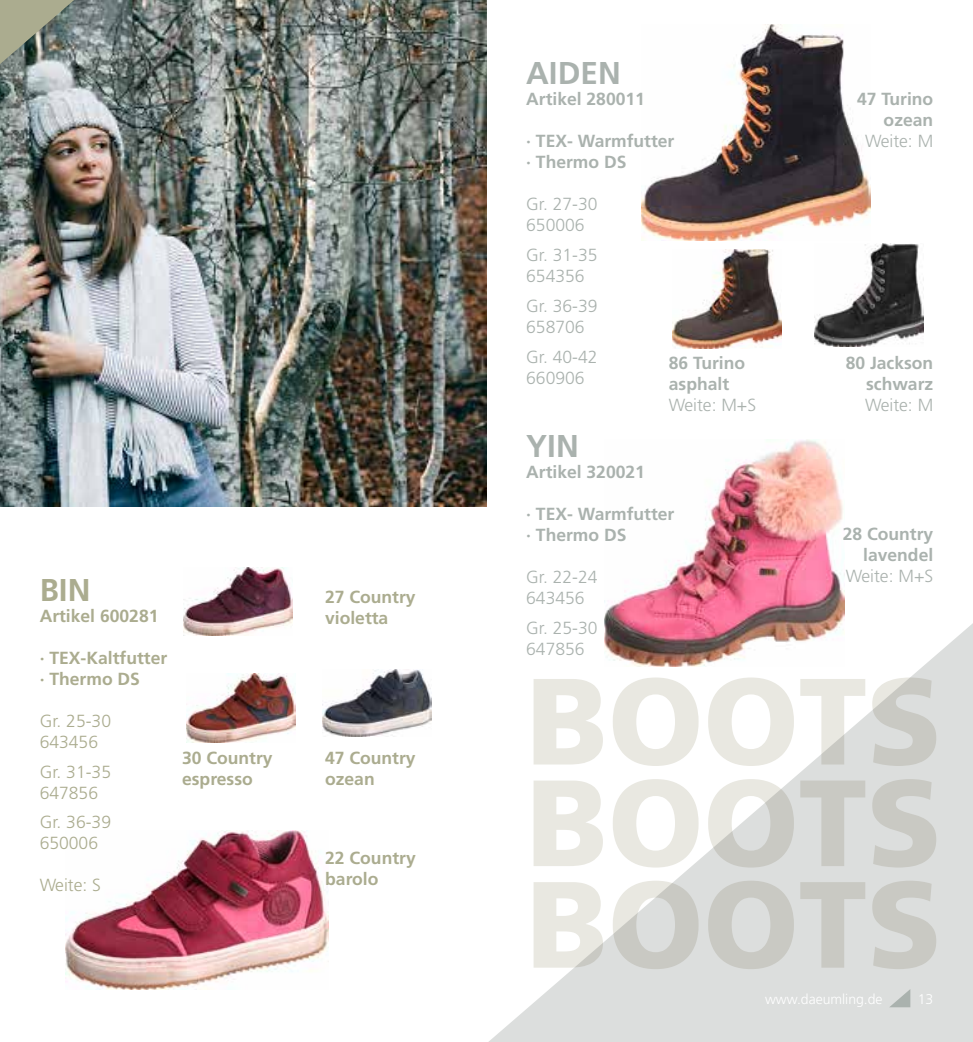
<style>
.page{position:relative;width:973px;height:1042px;background:#fff}
.page>*{position:absolute;margin:0;border:0;box-sizing:border-box;transform-origin:0 0}
.t1{font:122.5px/101.5px "Frutiger LT 75 Blk";color:#e9e8e1;text-align:justify}
.t2{font:31.5px "Frutiger LT 65 Bd";color:#aab2ae}
.t3{font:31.5px "Frutiger LT 65 Bd";color:#abac8f}
.t4{font:17.5px/21px "Frutiger LT 65 Bd";color:#aab2ae}
.t5{font:17.5px/21px "Frutiger LT 45 Lt";color:#aab2ae}
.t6{font:17.5px/21px "Frutiger LT 65 Bd";color:#abac8f}
.t7{font:17.5px/21px "Frutiger LT 45 Lt";color:#abac8f}
.t8{font:14px "Frutiger LT 45 Lt";color:#fff}
</style>
<div class="page">
<img style="left:672px;top:249px;width:109px;height:99px">
<img style="left:604px;top:439px;width:240px;height:184px">
<img style="left:641px;top:25px;width:229px;height:216px">
<svg style="left:489px;top:623px;width:483px;height:419px;fill:#dcdedd"></svg>
<svg style="left:889px;top:989px;width:21px;height:18px"></svg>
<img style="left:66px;top:831px;width:262px;height:158px">
<img style="left:183px;top:568px;width:109px;height:67px">
<img style="left:186px;top:674px;width:109px;height:69px">
<img style="left:322px;top:670px;width:109px;height:67px">
<img style="left:0;top:0;width:486px;height:506px">
<svg style="left:0;top:0;width:74px;height:64px;background:#8c9382"></svg>
<img style="left:814px;top:244px;width:109px;height:103px">
<h2 class="t3" style="left:40px;top:571px;width:52px">BIN</h2>
<p class="t6" style="left:40px;top:605px;width:120px">Artikel 600281</p>
<p class="t6" style="left:40px;top:647px;width:129px">· TEX-Kaltfutter · Thermo DS</p>
<p class="t7" style="left:40px;top:710px;width:73px">Gr. 25-30<br>643456</p>
<p class="t7" style="left:40px;top:761px;width:73px">Gr. 31-35<br>647856</p>
<p class="t7" style="left:40px;top:812px;width:73px">Gr. 36-39<br>650006</p>
<p class="t7" style="left:40px;top:875px;width:63px">Weite: S</p>
<p class="t6" style="left:325px;top:586px;width:92px">27 Country violetta</p>
<p class="t6" style="left:182px;top:748px;width:92px">30 Country espresso</p>
<p class="t6" style="left:325px;top:748px;width:92px">47 Country ozean</p>
<p class="t6" style="left:325px;top:847px;width:92px">22 Country barolo</p>
<h2 class="t2" style="left:526px;top:55px;width:96px">AIDEN</h2>
<p class="t4" style="left:526px;top:89px;width:120px">Artikel 280011</p>
<p class="t4" style="left:526px;top:131px;width:150px">· TEX- Warmfutter · Thermo DS</p>
<p class="t5" style="left:526px;top:194px;width:73px">Gr. 27-30<br>650006</p>
<p class="t5" style="left:526px;top:245px;width:73px">Gr. 31-35<br>654356</p>
<p class="t5" style="left:526px;top:295px;width:73px">Gr. 36-39<br>658706</p>
<p class="t5" style="left:526px;top:346px;width:73px">Gr. 40-42<br>660906</p>
<p class="t4" style="left:668px;top:352px;width:78px">86 Turino asphalt</p>
<p class="t5" style="left:668px;top:394px;width:89px">Weite: M+S</p>
<p class="t4" style="left:856px;top:89px;width:78px;text-align:right">47 Turino ozean</p>
<p class="t5" style="left:865px;top:131px;width:70px">Weite: M</p>
<p class="t4" style="left:845px;top:352px;width:89px;text-align:right">80 Jackson schwarz</p>
<p class="t5" style="left:865px;top:394px;width:70px">Weite: M</p>
<h2 class="t2" style="left:526px;top:427px;width:54px">YIN</h2>
<p class="t4" style="left:526px;top:461px;width:120px">Artikel 320021</p>
<p class="t4" style="left:526px;top:503px;width:150px">· TEX- Warmfutter · Thermo DS</p>
<p class="t5" style="left:526px;top:566px;width:73px">Gr. 22-24<br>643456</p>
<p class="t5" style="left:526px;top:617px;width:73px">Gr. 25-30<br>647856</p>
<h1 class="t1" style="left:526px;top:670px;width:417px">BOOTS BOOTS BOOTS</h1>
<p class="t8" style="left:765px;top:991px;width:119px">www.daeumling.de</p>
<p class="t8" style="left:917px;top:991px;width:17px">13</p>
<p class="t4" style="left:842px;top:523px;width:92px;text-align:right">28 Country lavendel</p>
<p class="t5" style="left:845px;top:566px;width:89px">Weite: M+S</p>
</div>
